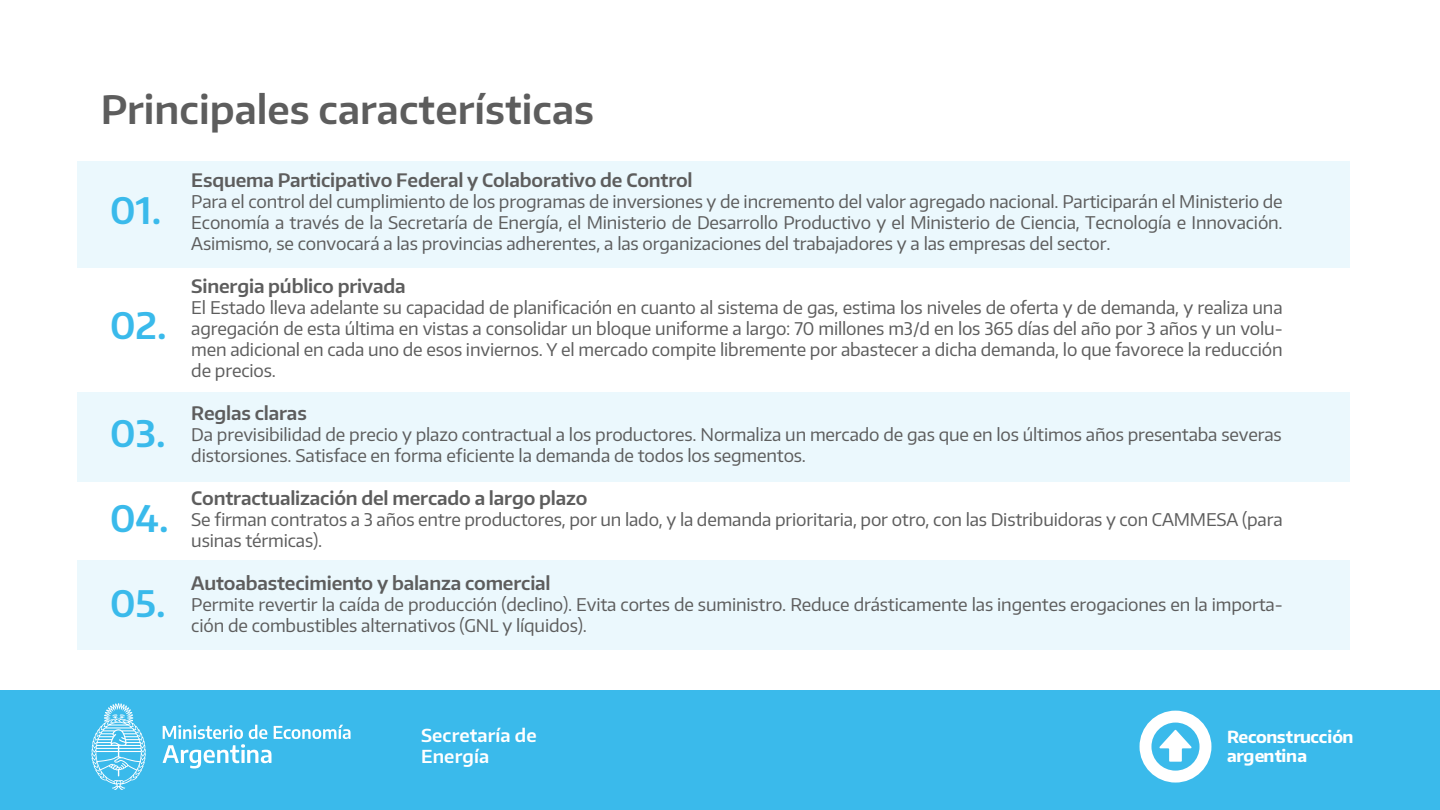
<style>
.page{position:relative;width:1440px;height:810px;background:#fff}
.page>*{position:absolute;margin:0;border:0;box-sizing:border-box;transform-origin:0 0}
.t1{font:600 39px "Encode Sans";color:#5d5d5d}
.t2{font:600 36.45px "Encode Sans";color:#3abaeb}
.t3{font:600 18.6px "Encode Sans";letter-spacing:-.01em;color:#5d5d5d}
.t4{font:600 17.85px/21.5px "Encode Sans";letter-spacing:.005em;color:#fff}
.t5{font:17.4px/21px "Encode Sans";letter-spacing:-.01em;color:#5d5d5d}
.t6{font:700 16.65px/19px "Encode Sans";letter-spacing:-.015em;color:#fff}
</style>
<div class="page">
<div style="left:0;top:690px;width:1440px;height:120px;background:#3abaeb"></div>
<svg style="left:91px;top:703px;width:55px;height:87px"></svg>
<svg style="left:163px;top:725px;width:188px;height:43px"></svg>
<svg style="left:1140px;top:711px;width:71px;height:72px"></svg>
<div style="left:77px;top:161px;width:1272px;height:107px;background:#ebf8fd"></div>
<div style="left:77px;top:392px;width:1272px;height:89px;background:#ebf8fd"></div>
<div style="left:77px;top:560px;width:1272px;height:90px;background:#ebf8fd"></div>
<h1 class="t1" style="left:101px;top:84px;width:495px">Principales características</h1>
<h2 class="t2" style="left:110px;top:186px;width:53px">01.</h2>
<h2 class="t2" style="left:110px;top:301px;width:58px">02.</h2>
<h2 class="t2" style="left:110px;top:410px;width:57px">03.</h2>
<h2 class="t2" style="left:110px;top:495px;width:60px">04.</h2>
<h2 class="t2" style="left:110px;top:579px;width:57px">05.</h2>
<p class="t3" style="left:191px;top:168px;width:503px">Esquema Participativo Federal y Colaborativo de Control</p>
<p class="t5" style="left:191px;top:190px;width:1093px;text-align:justify">Para el control del cumplimiento de los programas de inversiones y de incremento del valor agregado nacional. Participarán el Ministerio de Economía a través de la Secretaría de Energía, el Ministerio de Desarrollo Productivo y el Ministerio de Ciencia, Tecnología e Innovación.<br>Asimismo, se convocará a las provincias adherentes, a las organizaciones del trabajadores y a las empresas del sector.</p>
<p class="t3" style="left:191px;top:274px;width:216px">Sinergia público privada</p>
<p class="t5" style="left:191px;top:296px;width:1093px;text-align:justify">El Estado lleva adelante su capacidad de planificación en cuanto al sistema de gas, estima los niveles de oferta y de demanda, y realiza una agregación de esta última en vistas a consolidar un bloque uniforme a largo: 70 millones m3/d en los 365 días del año por 3 años y un volu&shy;men adicional en cada uno de esos inviernos. Y el mercado compite libremente por abastecer a dicha demanda, lo que favorece la reducción de precios.</p>
<p class="t3" style="left:191px;top:401px;width:117px">Reglas claras</p>
<p class="t5" style="left:191px;top:423px;width:1092px">Da previsibilidad de precio y plazo contractual a los productores. Normaliza un mercado de gas que en los últimos años presentaba severas distorsiones. Satisface en forma eficiente la demanda de todos los segmentos.</p>
<p class="t3" style="left:191px;top:486px;width:398px">Contractualización del mercado a largo plazo</p>
<p class="t5" style="left:191px;top:508px;width:1093px">Se firman contratos a 3 años entre productores, por un lado, y la demanda prioritaria, por otro, con las Distribuidoras y con CAMMESA (para usinas térmicas).</p>
<p class="t3" style="left:191px;top:571px;width:361px">Autoabastecimiento y balanza comercial</p>
<p class="t5" style="left:191px;top:593px;width:1093px">Permite revertir la caída de producción (declino). Evita cortes de suministro. Reduce drásticamente las ingentes erogaciones en la importa&shy;ción de combustibles alternativos (GNL y líquidos).</p>
<p class="t4" style="left:421px;top:724px;width:117px">Secretaría de<br>Energía</p>
<p class="t6" style="left:1227px;top:726px;width:128px">Reconstrucción argentina</p>
</div>
